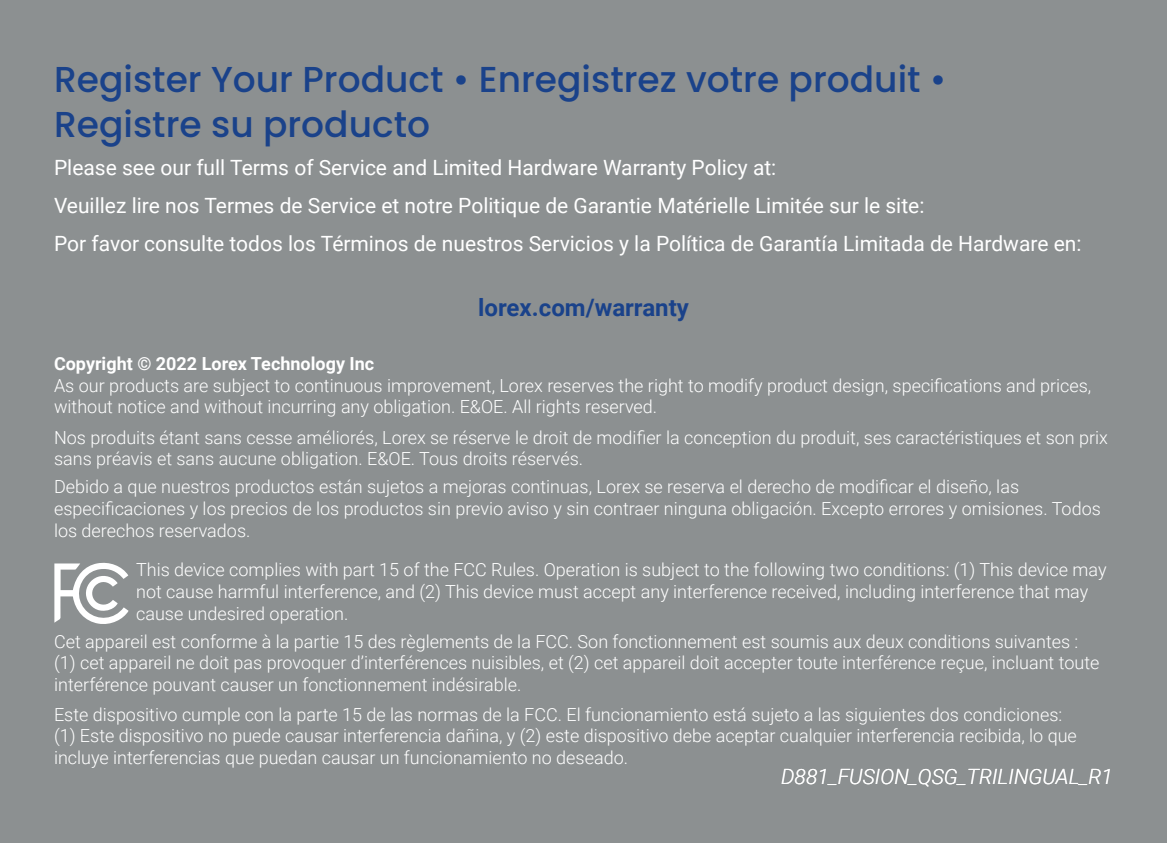
<style>
.page{position:relative;width:1167px;height:843px;background:#fff}
.page>*{position:absolute;margin:0;border:0;box-sizing:border-box;transform-origin:0 0}
.t1{font:500 36px/45px "Poppins";color:#1a428a}
.t2{font:700 24px "Roboto";color:#1a428a}
.t3{font:21px/37.8px "Roboto";color:#fff}
.t4{font:italic 300 21px "Roboto";color:#fff}
.t5{font:300 18px/21.6px "Roboto";color:#fff}
.t6{font:700 18px "Roboto";color:#fff}
</style>
<div class="page">
<div style="left:0;top:0;width:1166px;height:842px;background:#8c9091"></div>
<svg style="left:54px;top:562px;width:75px;height:62px"></svg>
<h1 class="t1" style="left:54px;top:57px;width:894px">Register Your Product • Enregistrez votre produit •<br>Registre su producto</h1>
<p class="t3" style="left:54px;top:148px;width:1029px">Please see our full Terms of Service and Limited Hardware Warranty Policy at:<br>Veuillez lire nos Termes de Service et notre Politique de Garantie Matérielle Limitée sur le site:<br>Por favor consulte todos los Términos de nuestros Servicios y la Política de Garantía Limitada de Hardware en:</p>
<h2 class="t2" style="left:478px;top:290px;width:212px">lorex.com/warranty</h2>
<p class="t6" style="left:54px;top:351px;width:322px">Copyright © 2022 Lorex Technology Inc</p>
<p class="t5" style="left:54px;top:374px;width:1038px">As our products are subject to continuous improvement, Lorex reserves the right to modify product design, specifications and prices, without notice and without incurring any obligation. E&amp;OE. All rights reserved.</p>
<p class="t5" style="left:54px;top:425px;width:1055px">Nos produits étant sans cesse améliorés, Lorex se réserve le droit de modifier la conception du produit, ses caractéristiques et son prix sans préavis et sans aucune obligation. E&amp;OE. Tous droits réservés.</p>
<p class="t5" style="left:54px;top:475px;width:1048px">Debido a que nuestros productos están sujetos a mejoras continuas, Lorex se reserva el derecho de modificar el diseño, las especificaciones y los precios de los productos sin previo aviso y sin contraer ninguna obligación. Excepto errores y omisiones. Todos los derechos reservados.</p>
<p class="t5" style="left:136px;top:558px;width:971px">This device complies with part 15 of the FCC Rules. Operation is subject to the following two conditions: (1) This device may not cause harmful interference, and (2) This device must accept any interference received, including interference that may cause undesired operation.</p>
<p class="t5" style="left:54px;top:629px;width:1046px">Cet appareil est conforme à la partie 15 des règlements de la FCC. Son fonctionnement est soumis aux deux conditions suivantes : (1) cet appareil ne doit pas provoquer d’interférences nuisibles, et (2) cet appareil doit accepter toute interférence reçue, incluant toute interférence pouvant causer un fonctionnement indésirable.</p>
<p class="t5" style="left:54px;top:702px;width:1024px">Este dispositivo cumple con la parte 15 de las normas de la FCC. El funcionamiento está sujeto a las siguientes dos condiciones: (1) Este dispositivo no puede causar interferencia dañina, y (2) este dispositivo debe aceptar cualquier interferencia recibida, lo que incluye interferencias que puedan causar un funcionamiento no deseado.</p>
<p class="t4" style="left:781px;top:761px;width:333px">D881_FUSION_QSG_TRILINGUAL_R1</p>
</div>
